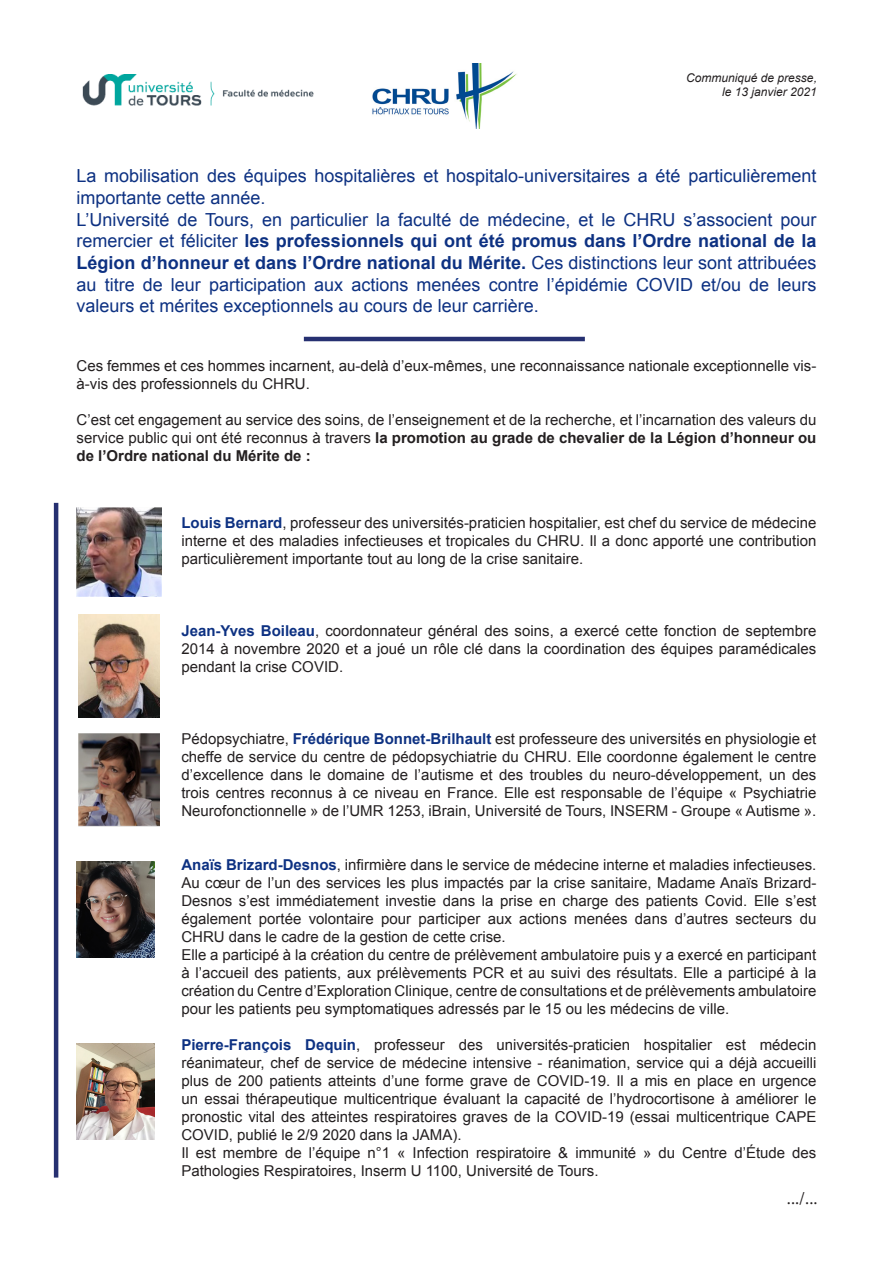
<style>
.page{position:relative;width:893px;height:1263px;background:#fff}
.page>*{position:absolute;margin:0;border:0;box-sizing:border-box;transform-origin:0 0}
.t1{font:18px/21.6px "Arial";color:#0d3182}
.t2{font:18px "Minion Pro";color:#231f20}
.t3{font:15px/18px "Arial";color:#231f20;text-align:justify}
.t4{font:italic 12px "Arial";color:#231f20}
.s1{font-weight:700}
.s2{font-weight:700;color:#0d3182}
</style>
<div class="page">
<img style="left:372px;top:63px;width:145px;height:66px">
<hr style="left:54px;top:503px;width:4px;height:674px;background:#263071">
<img style="left:82px;top:74px;width:232px;height:32px">
<img style="left:77px;top:507px;width:85px;height:89px">
<img style="left:79px;top:614px;width:81px;height:103px">
<img style="left:78px;top:733px;width:82px;height:94px">
<img style="left:77px;top:861px;width:77px;height:96px">
<img style="left:77px;top:1043px;width:77px;height:96px">
<hr style="left:304px;top:337px;width:281px;height:4px;background:#263071">
<p class="t4" style="left:686px;top:70px;width:132px">Communiqué de presse,</p>
<p class="t4" style="left:722px;top:85px;width:96px">le 13 janvier 2021</p>
<p class="t1" style="left:77px;top:166px;width:741px">La mobilisation des équipes hospitalières et hospitalo-universitaires a été particulièrement importante cette année.</p>
<p class="t1" style="left:77px;top:209px;width:741px;text-align:justify">L’Université de Tours, en particulier la faculté de médecine, et le CHRU s’associent pour remercier et féliciter <span class="s1">les professionnels qui ont été promus dans l’Ordre national de la Légion d’honneur et dans l’Ordre national du Mérite.</span> Ces distinctions leur sont attribuées au titre de leur participation aux actions menées contre l’épidémie COVID et/ou de leurs valeurs et mérites exceptionnels au cours de leur carrière.</p>
<p class="t3" style="left:77px;top:357px;width:741px">Ces femmes et ces hommes incarnent, au-delà d’eux-mêmes, une reconnaissance nationale exceptionnelle vis&shy;à-vis des professionnels du CHRU.</p>
<p class="t3" style="left:77px;top:411px;width:741px">C’est cet engagement au service des soins, de l’enseignement et de la recherche, et l’incarnation des valeurs du service public qui ont été reconnus à travers <span class="s1">la promotion au grade de chevalier de la Légion d’honneur ou de l’Ordre national du Mérite de :</span></p>
<p class="t3" style="left:181px;top:514px;width:636px"><span class="s2">Louis Bernard</span>, professeur des universités-praticien hospitalier, est chef du service de médecine interne et des maladies infectieuses et tropicales du CHRU. Il a donc apporté une contribution particulièrement importante tout au long de la crise sanitaire.</p>
<p class="t3" style="left:181px;top:622px;width:636px"><span class="s2">Jean-Yves Boileau</span>, coordonnateur général des soins, a exercé cette fonction de septembre 2014 à novembre 2020 et a joué un rôle clé dans la coordination des équipes paramédicales pendant la crise COVID.</p>
<p class="t3" style="left:181px;top:730px;width:636px">Pédopsychiatre, <span class="s2">Frédérique Bonnet-Brilhault</span> est professeure des universités en physiologie et cheffe de service du centre de pédopsychiatrie du CHRU. Elle coordonne également le centre d’excellence dans le domaine de l’autisme et des troubles du neuro-développement, un des trois centres reconnus à ce niveau en France. Elle est responsable de l’équipe « Psychiatrie Neurofonctionnelle » de l’UMR 1253, iBrain, Université de Tours, INSERM - Groupe « Autisme ».</p>
<p class="t3" style="left:181px;top:856px;width:636px"><span class="s2">Anaïs Brizard-Desnos</span>, infirmière dans le service de médecine interne et maladies infectieuses.<br>Au cœur de l’un des services les plus impactés par la crise sanitaire, Madame Anaïs Brizard-Desnos s’est immédiatement investie dans la prise en charge des patients Covid. Elle s’est également portée volontaire pour participer aux actions menées dans d’autres secteurs du CHRU dans le cadre de la gestion de cette crise.</p>
<p class="t3" style="left:181px;top:946px;width:636px">Elle a participé à la création du centre de prélèvement ambulatoire puis y a exercé en participant à l’accueil des patients, aux prélèvements PCR et au suivi des résultats. Elle a participé à la création du Centre d’Exploration Clinique, centre de consultations et de prélèvements ambulatoire pour les patients peu symptomatiques adressés par le 15 ou les médecins de ville.</p>
<p class="t3" style="left:181px;top:1036px;width:636px"><span class="s2">Pierre-François Dequin</span>, professeur des universités-praticien hospitalier est médecin réanimateur, chef de service de médecine intensive - réanimation, service qui a déjà accueilli plus de 200 patients atteints d’une forme grave de COVID-19. Il a mis en place en urgence un essai thérapeutique multicentrique évaluant la capacité de l’hydrocortisone à améliorer le pronostic vital des atteintes respiratoires graves de la COVID-19 (essai multicentrique CAPE COVID, publié le 2/9 2020 dans la JAMA).</p>
<p class="t3" style="left:181px;top:1144px;width:636px">Il est membre de l’équipe n°1 « Infection respiratoire &amp; immunité » du Centre d’Étude des<br>Pathologies Respiratoires, Inserm U 1100, Université de Tours.</p>
<p class="t2" style="left:787px;top:1186px;width:32px">.../...</p>
</div>
